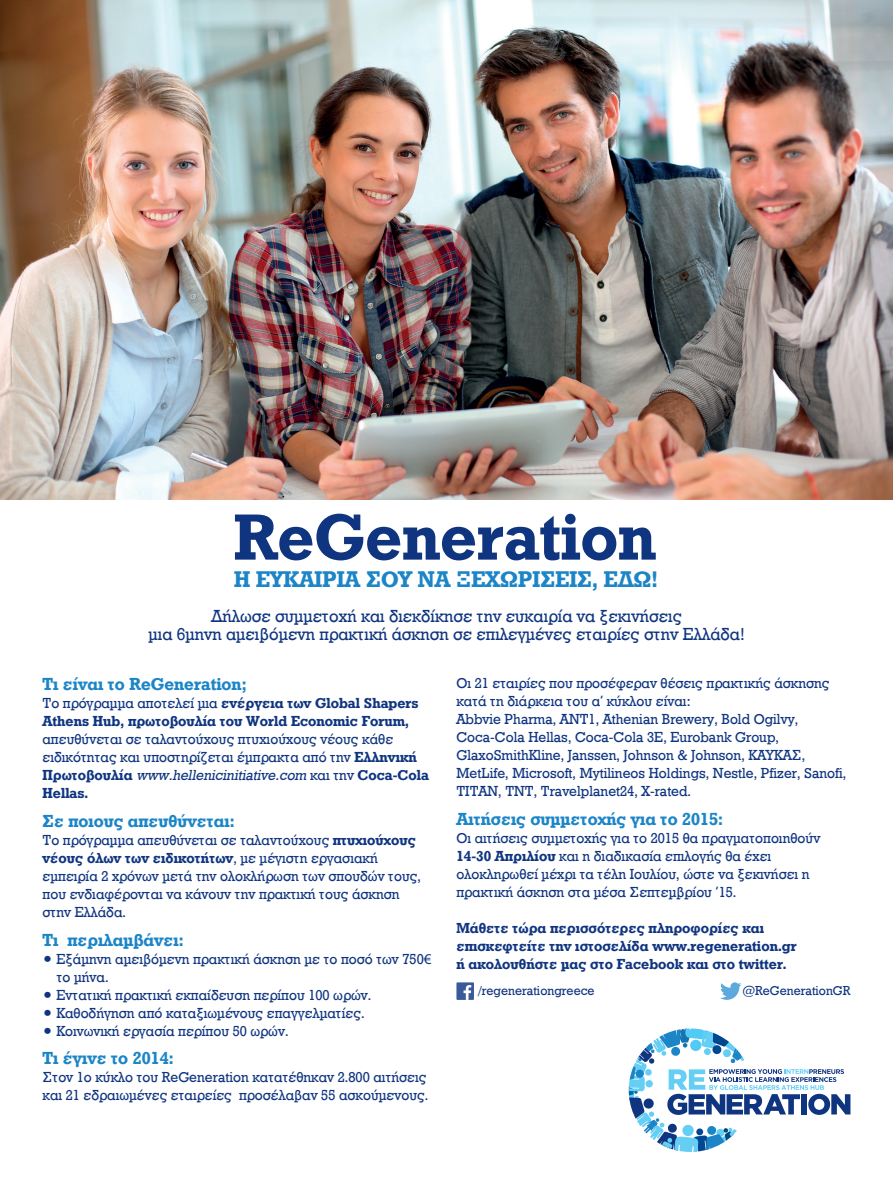
<style>
.page{position:relative;width:893px;height:1191px;background:#fff}
.page>*{position:absolute;margin:0;border:0;box-sizing:border-box;transform-origin:0 0}
.t1{font:67.65px "UB Rockwell Bold";color:#103580}
.t2{font:23.4px "UB Rockwell Bold";color:#1b85c7}
.t3{font:18px/18px "UB Rockwell";color:#103580;text-align:center}
.t4{font:18px "UB Rockwell Bold";color:#1b85c7}
.t5{font:15px/18px "UB Rockwell";color:#103580}
.t6{font:15px/18px "UB Rockwell Bold";color:#103580}
.t7{font:15px "UB Rockwell Italic";color:#103580}
.t8{font:13.35px "UB Rockwell";color:#103580}
.s1{font-family:"UB Rockwell"}
.s2{font-family:"UB Rockwell Bold"}
.s3{font-family:"Myriad Pro"}
</style>
<div class="page">
<img style="left:0;top:0;width:893px;height:499px">
<svg style="left:629px;top:1028px;width:221px;height:124px"></svg>
<div style="left:456px;top:982px;width:18px;height:18px;background:#3b5a9a"></div>
<svg style="left:463px;top:985px;width:8px;height:15px"></svg>
<svg style="left:720px;top:982px;width:21px;height:17px"></svg>
<h1 class="t1" style="left:234px;top:500px;width:424px">ReGeneration</h1>
<h2 class="t2" style="left:234px;top:566px;width:425px">Η ΕΥΚΑΙΡΙΑ ΣΟΥ ΝΑ ΞΕΧΩΡΙΣΕΙΣ, ΕΔΩ!</h2>
<p class="t3" style="left:149px;top:607px;width:598px">Δήλωσε συµµετοχή και διεκδίκησε την ευκαιρία να ξεκινήσεις<br>µια 6µηνη αµειβόµενη πρακτική άσκηση σε επιλεγµένες εταιρίες στην Ελλάδα!</p>
<p class="t4" style="left:43px;top:674px;width:206px">Τι είναι το ReGeneration;</p>
<p class="t6" style="left:43px;top:694px;width:378px"><span class="s1">Το πρόγραµµα αποτελεί µια</span> ενέργεια των Global Shapers<br>Athens Hub, πρωτοβουλία του World Economic Forum,</p>
<p class="t5" style="left:43px;top:730px;width:376px">απευθύνεται σε ταλαντούχους πτυχιούχους νέους κάθε ειδικότητας και υποστηρίζεται έµπρακτα από την <span class="s2">Ελληνική</span></p>
<p class="t7" style="left:43px;top:767px;width:388px"><span class="s2">Πρωτοβουλία</span> www.hellenicinitiative.com <span class="s1">και την</span> <span class="s2">Coca-Cola</span></p>
<p class="t6" style="left:43px;top:784px;width:47px">Hellas.</p>
<p class="t4" style="left:43px;top:811px;width:194px">Σε ποιους απευθύνεται:</p>
<p class="t5" style="left:43px;top:831px;width:375px">Το πρόγραµµα απευθύνεται σε ταλαντούχους <span class="s2">πτυχιούχους</span></p>
<p class="t6" style="left:43px;top:849px;width:337px">νέους όλων των ειδικοτήτων<span class="s1">, µε µέγιστη εργασιακή</span></p>
<p class="t5" style="left:43px;top:867px;width:380px">εµπειρία 2 χρόνων µετά την ολοκλήρωση των σπουδών τους, που ενδιαφέρονται να κάνουν την πρακτική τους άσκηση στην Ελλάδα.</p>
<p class="t4" style="left:43px;top:929px;width:143px">Τι περιλαµβάνει:</p>
<p class="t5" style="left:57px;top:949px;width:376px;text-indent:-14px">• Εξάµηνη αµειβόµενη πρακτική άσκηση µε το ποσό των 750<span class="s3">€ </span>το µήνα.</p>
<p class="t5" style="left:43px;top:985px;width:330px">• Εντατική πρακτική εκπαίδευση περίπου 100 ωρών.</p>
<p class="t5" style="left:43px;top:1003px;width:324px">• Καθοδήγηση από καταξιωµένους επαγγελµατίες.</p>
<p class="t5" style="left:43px;top:1021px;width:248px">• Κοινωνική εργασία περίπου 50 ωρών.</p>
<p class="t4" style="left:43px;top:1048px;width:133px">Τι έγινε το 2014:</p>
<p class="t5" style="left:43px;top:1068px;width:387px">Στον 1ο κύκλο του ReGeneration κατατέθηκαν 2.800 αιτήσεις και 21 εδραιωµένες εταιρείες προσέλαβαν 55 ασκούµενους.</p>
<p class="t5" style="left:456px;top:674px;width:391px">Οι 21 εταιρίες που προσέφεραν θέσεις πρακτικής άσκησης κατά τη διάρκεια του α’ κύκλου είναι:<br>Abbvie Pharma, ANT1, Athenian Brewery, Bold Ogilvy, Coca-Cola Hellas, Coca-Cola 3E, Eurobank Group, GlaxoSmithKline, Janssen, Johnson &amp; Johnson, ΚΑΥΚΑΣ, MetLife, Microsoft, Mytilineos Holdings, Nestle, Pfizer, Sanofi, TITAN, TNT, Travelplanet24, X-rated.</p>
<p class="t4" style="left:456px;top:809px;width:268px">Αιτήσεις συµµετοχής για το 2015:</p>
<p class="t5" style="left:456px;top:829px;width:365px">Οι αιτήσεις συµµετοχής για το 2015 θα πραγµατοποιηθούν <span class="s2">14-30 Απριλίου</span> και η διαδικασία επιλογής θα έχει ολοκληρωθεί µέχρι τα τέλη Ιουλίου, ώστε να ξεκινήσει η πρακτική άσκηση στα µέσα Σεπτεµβρίου ‘15.</p>
<p class="t6" style="left:456px;top:919px;width:342px">Μάθετε τώρα περισσότερες πληροφορίες και επισκεφτείτε την ιστοσελίδα www.regeneration.gr ή ακολουθήστε µας στο Facebook και στο twitter.</p>
<p class="t8" style="left:478px;top:983px;width:118px">/regenerationgreece</p>
<p class="t8" style="left:742px;top:983px;width:110px">@ReGenerationGR</p>
</div>
